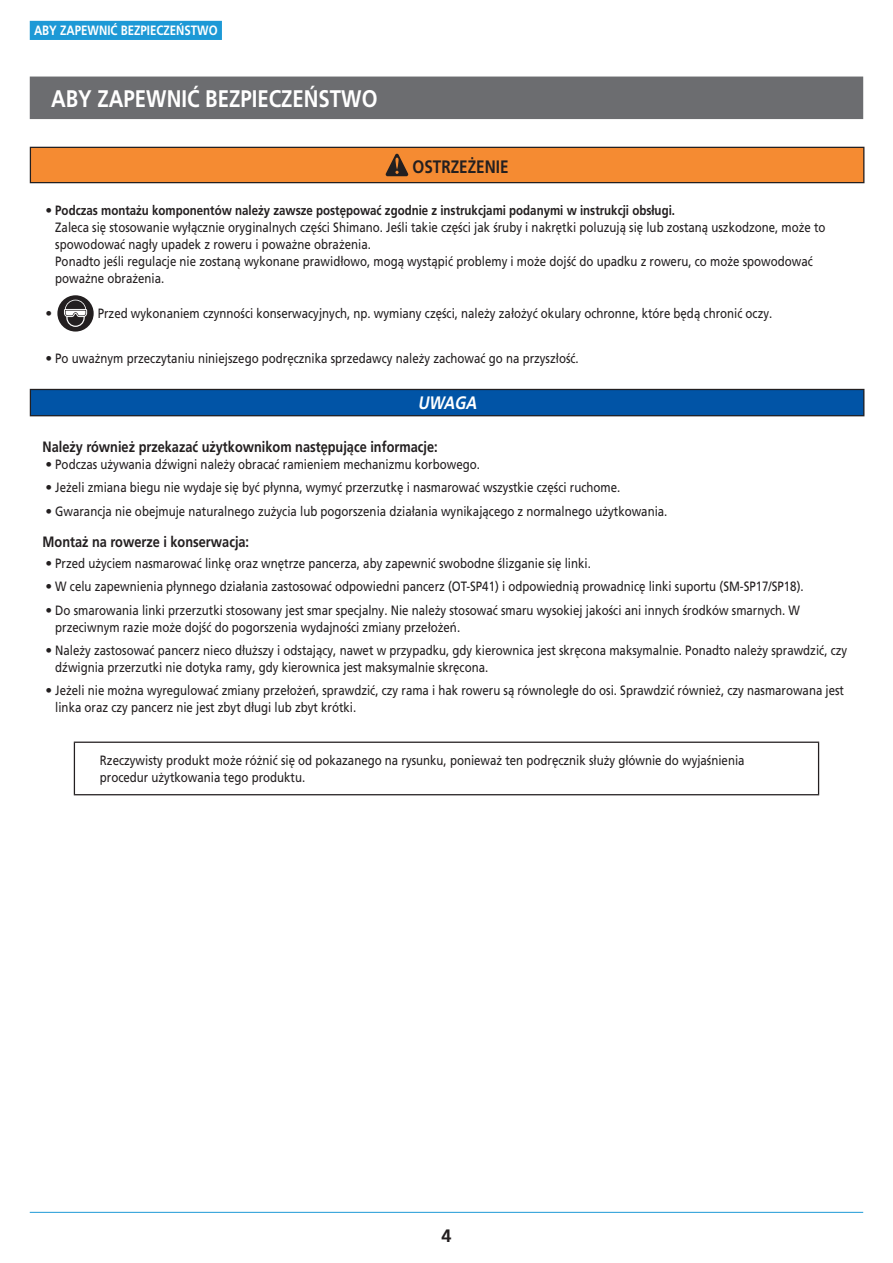
<style>
.page{position:relative;width:893px;height:1263px;background:#fff}
.page>*{position:absolute;margin:0;border:0;box-sizing:border-box;transform-origin:0 0}
.t1{font:700 24px "Frutiger LT Pro";color:#fff;scale:.85 1}
.t2{font:700 18px "Frutiger LT Pro";color:#231f20;scale:.85 1}
.t3{font:italic 700 18px "Frutiger LT Pro";color:#fff;scale:.85 1}
.t4{font:700 18px "Frutiger LT Pro";color:#231f20}
.t5{font:700 15px "Frutiger LT Pro";color:#231f20;scale:.85 1}
.t6{font:13.5px/16.8px "Frutiger LT Pro";color:#231f20}
.t7{font:13.5px/16.8px "Frutiger LT Pro";color:#231f20;scale:.85 1}
.t8{font:700 13.5px "Frutiger LT Pro";color:#fff;scale:.85 1}
.s1{font-weight:700}
</style>
<div class="page">
<hr style="left:30px;top:1212px;width:833px;height:1px;background:#1d99d6">
<div style="left:30px;top:21px;width:192px;height:19px;background:#1d99d6"></div>
<div style="left:30px;top:77px;width:833px;height:42px;background:#6c6d70"></div>
<div style="left:30px;top:147px;width:834px;height:36px;background:#f58b32"></div>
<hr style="left:30px;top:182px;width:834px;height:1px;background:#231f20">
<hr style="left:30px;top:147px;width:834px;height:1px;background:#231f20">
<hr style="left:30px;top:148px;width:1px;height:34px;background:#231f20">
<hr style="left:863px;top:148px;width:1px;height:34px;background:#231f20">
<svg style="left:386px;top:154px;width:22px;height:22px"></svg>
<svg style="left:57px;top:295px;width:37px;height:37px"></svg>
<svg style="left:64px;top:300px;width:23px;height:27px"></svg>
<div style="left:30px;top:389px;width:834px;height:27px;background:#0154a6"></div>
<hr style="left:30px;top:389px;width:834px;height:1px;background:#231f20">
<svg style="left:30px;top:390px;width:1px;height:25px"></svg>
<svg style="left:863px;top:390px;width:1px;height:25px"></svg>
<hr style="left:30px;top:415px;width:834px;height:1px;background:#231f20">
<hr style="left:74px;top:741px;width:745px;height:2px;background:#231f20">
<hr style="left:74px;top:743px;width:1px;height:51px;background:#231f20">
<hr style="left:818px;top:743px;width:1px;height:51px;background:#231f20">
<hr style="left:74px;top:794px;width:745px;height:1px;background:#231f20">
<p class="t8" style="left:34px;top:22px;width:218px">ABY ZAPEWNIĆ BEZPIECZEŃSTWO</p>
<h1 class="t1" style="left:51px;top:84px;width:386px">ABY ZAPEWNIĆ BEZPIECZEŃSTWO</h1>
<h2 class="t2" style="left:412px;top:156px;width:115px">OSTRZEŻENIE</h2>
<p class="t6" style="left:55px;top:202px;width:772px;text-indent:-10px">• <span class="s1">Podczas montażu komponentów należy zawsze postępować zgodnie z instrukcjami podanymi w instrukcji obsługi.<br></span>Zaleca się stosowanie wyłącznie oryginalnych części Shimano. Jeśli takie części jak śruby i nakrętki poluzują się lub zostaną uszkodzone, może to spowodować nagły upadek z roweru i poważne obrażenia.<br>Ponadto jeśli regulacje nie zostaną wykonane prawidłowo, mogą wystąpić problemy i może dojść do upadku z roweru, co może spowodować poważne obrażenia.</p>
<p class="t6" style="left:46px;top:305px;width:8px">•</p>
<p class="t7" style="left:98px;top:305px;width:795px">Przed wykonaniem czynności konserwacyjnych, np. wymiany części, należy założyć okulary ochronne, które będą chronić oczy.</p>
<p class="t6" style="left:46px;top:350px;width:535px">• Po uważnym przeczytaniu niniejszego podręcznika sprzedawcy należy zachować go na przyszłość.</p>
<h2 class="t3" style="left:418px;top:392px;width:75px">UWAGA</h2>
<p class="t5" style="left:43px;top:438px;width:466px">Należy również przekazać użytkownikom następujące informacje:</p>
<p class="t6" style="left:46px;top:456px;width:436px">• Podczas używania dźwigni należy obracać ramieniem mechanizmu korbowego.</p>
<p class="t6" style="left:46px;top:479px;width:576px">• Jeżeli zmiana biegu nie wydaje się być płynna, wymyć przerzutkę i nasmarować wszystkie części ruchome.</p>
<p class="t6" style="left:46px;top:502px;width:623px">• Gwarancja nie obejmuje naturalnego zużycia lub pogorszenia działania wynikającego z normalnego użytkowania.</p>
<p class="t5" style="left:43px;top:533px;width:245px">Montaż na rowerze i konserwacja:</p>
<p class="t6" style="left:46px;top:555px;width:547px">• Przed użyciem nasmarować linkę oraz wnętrze pancerza, aby zapewnić swobodne ślizganie się linki.</p>
<p class="t6" style="left:46px;top:578px;width:760px">• W celu zapewnienia płynnego działania zastosować odpowiedni pancerz (OT-SP41) i odpowiednią prowadnicę linki suportu (SM-SP17/SP18).</p>
<p class="t6" style="left:55px;top:602px;width:746px;text-indent:-10px">• Do smarowania linki przerzutki stosowany jest smar specjalny. Nie należy stosować smaru wysokiej jakości ani innych środków smarnych. W przeciwnym razie może dojść do pogorszenia wydajności zmiany przełożeń.</p>
<p class="t6" style="left:55px;top:642px;width:793px;text-indent:-10px">• Należy zastosować pancerz nieco dłuższy i odstający, nawet w przypadku, gdy kierownica jest skręcona maksymalnie. Ponadto należy sprawdzić, czy dźwignia przerzutki nie dotyka ramy, gdy kierownica jest maksymalnie skręcona.</p>
<p class="t6" style="left:55px;top:682px;width:790px;text-indent:-10px">• Jeżeli nie można wyregulować zmiany przełożeń, sprawdzić, czy rama i hak roweru są równoległe do osi. Sprawdzić również, czy nasmarowana jest linka oraz czy pancerz nie jest zbyt długi lub zbyt krótki.</p>
<p class="t7" style="left:100px;top:752px;width:760px">Rzeczywisty produkt może różnić się od pokazanego na rysunku, ponieważ ten podręcznik służy głównie do wyjaśnienia procedur użytkowania tego produktu.</p>
<h2 class="t4" style="left:441px;top:1225px;width:12px">4</h2>
</div>
